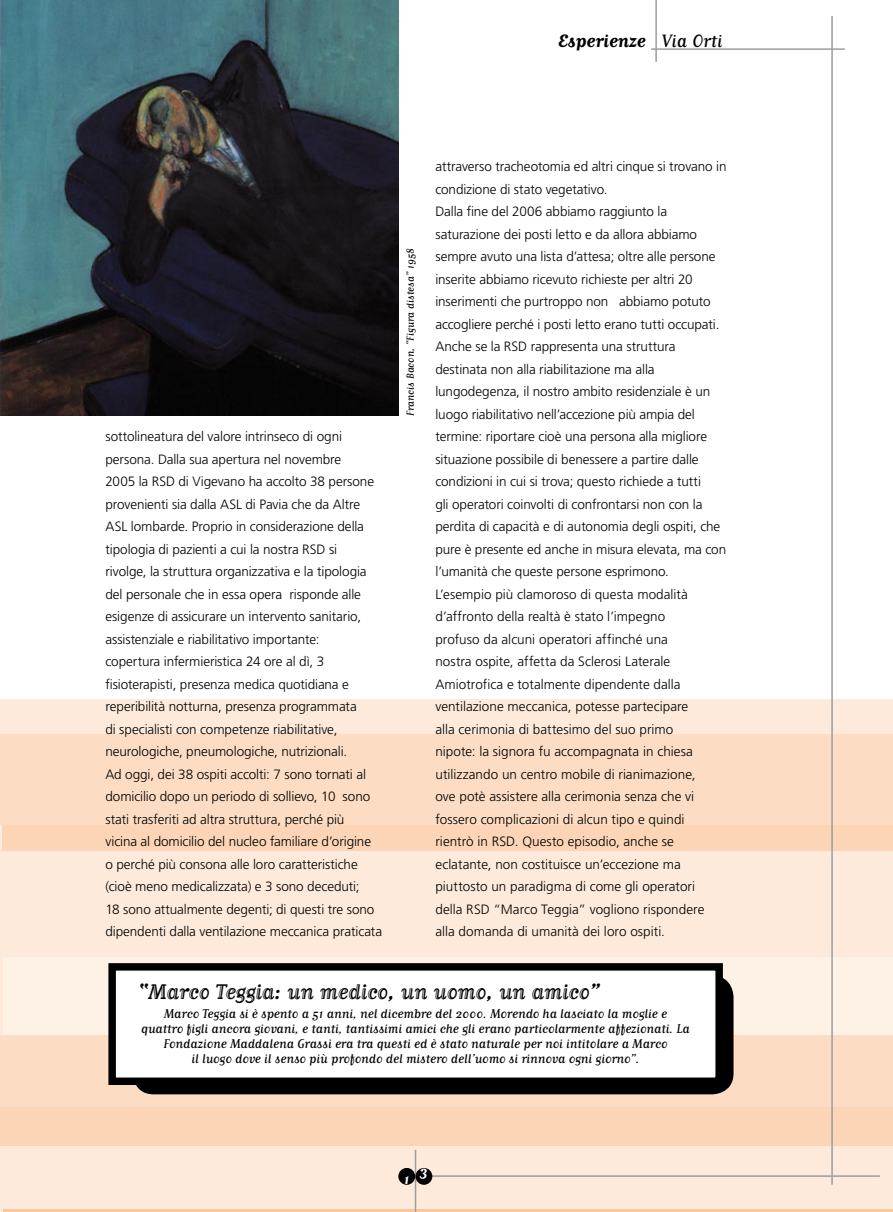
<style>
.page{position:relative;width:893px;height:1212px;background:#fff}
.page>*{position:absolute;margin:0;border:0;box-sizing:border-box;transform-origin:0 0}
.t1{font:24.9px "Matrix Inline Script";letter-spacing:-.005em;color:#000}
.t2{font:700 21px "Matrix Script";color:#000}
.t3{font:700 16.8px "Matrix Script";color:#fff}
.t4{font:14.85px/14.9px "Matrix Script";letter-spacing:-.01em;color:#000;text-align:center}
.t5{font:300 13.5px/22.5px "Frutiger LT Std";letter-spacing:-.005em;color:#000}
.t6{font:12px "Matrix Script";color:#000}
.s1{font-weight:400}
</style>
<div class="page">
<div style="left:0;top:699px;width:893px;height:513px;background:#fdeadb"></div>
<div style="left:3px;top:957px;width:890px;height:94px;background:#fef1e6"></div>
<div style="left:0;top:1035px;width:893px;height:91px;background:#fcdcc2"></div>
<div style="left:0;top:1108px;width:893px;height:38px;background:#fbd5b6"></div>
<hr style="left:3px;top:1209px;width:890px;height:3px;background:#f9c79e">
<div style="left:2px;top:791px;width:891px;height:59px;background:#fbd5b6"></div>
<div style="left:0;top:734px;width:893px;height:91px;background:#fcdcc2"></div>
<hr style="left:417px;top:1175px;width:463px;height:2px;background:#9c9d9f">
<hr style="left:651px;top:48px;width:194px;height:2px;background:#9c9d9f">
<hr style="left:831px;top:16px;width:2px;height:1168px;background:#9c9d9f">
<hr style="left:655px;top:0;width:2px;height:62px;background:#9c9d9f">
<hr style="left:415px;top:1150px;width:1px;height:62px;background:#9c9d9f">
<div style="left:398px;top:1168px;width:17px;height:17px;background:#000;border-radius:50%"></div>
<div style="left:415px;top:1168px;width:17px;height:17px;background:#000;border-radius:50%"></div>
<img style="left:0;top:0;width:399px;height:416px">
<div style="left:133px;top:976px;width:600px;height:118px;background:#000;border-radius:21px"></div>
<div style="left:112px;top:967px;width:607px;height:114px;background:#fff"></div>
<div style="left:108px;top:963px;width:615px;height:122px;border:7px solid #000"></div>
<h2 class="t2" style="left:558px;top:31px;width:166px">Esperienze <span class="s1">Via Orti</span></h2>
<p class="t5" style="left:105px;top:426px;width:278px">sottolineatura del valore intrinseco di ogni persona. Dalla sua apertura nel novembre<br>2005 la RSD di Vigevano ha accolto 38 persone provenienti sia dalla ASL di Pavia che da Altre ASL lombarde. Proprio in considerazione della tipologia di pazienti a cui la nostra RSD si<br>rivolge, la struttura organizzativa e la tipologia del personale che in essa opera risponde alle esigenze di assicurare un intervento sanitario, assistenziale e riabilitativo importante:<br>copertura infermieristica 24 ore al dì, 3 fisioterapisti, presenza medica quotidiana e reperibilità notturna, presenza programmata<br>di specialisti con competenze riabilitative, neurologiche, pneumologiche, nutrizionali.<br>Ad oggi, dei 38 ospiti accolti: 7 sono tornati al domicilio dopo un periodo di sollievo, 10 sono stati trasferiti ad altra struttura, perché più<br>vicina al domicilio del nucleo familiare d’origine<br>o perché più consona alle loro caratteristiche (cioè meno medicalizzata) e 3 sono deceduti;<br>18 sono attualmente degenti; di questi tre sono dipendenti dalla ventilazione meccanica praticata</p>
<p class="t6" style="left:404px;top:416px;width:169px;rotate:-90deg">Francis Bacon, “Figura distesa” 1958</p>
<p class="t5" style="left:435px;top:156px;width:293px">attraverso tracheotomia ed altri cinque si trovano in condizione di stato vegetativo.<br>Dalla fine del 2006 abbiamo raggiunto la saturazione dei posti letto e da allora abbiamo sempre avuto una lista d’attesa; oltre alle persone inserite abbiamo ricevuto richieste per altri 20 inserimenti che purtroppo non abbiamo potuto accogliere perché i posti letto erano tutti occupati.<br>Anche se la RSD rappresenta una struttura destinata non alla riabilitazione ma alla lungodegenza, il nostro ambito residenziale è un luogo riabilitativo nell’accezione più ampia del termine: riportare cioè una persona alla migliore situazione possibile di benessere a partire dalle condizioni in cui si trova; questo richiede a tutti<br>gli operatori coinvolti di confrontarsi non con la perdita di capacità e di autonomia degli ospiti, che pure è presente ed anche in misura elevata, ma con l’umanità che queste persone esprimono.<br>L’esempio più clamoroso di questa modalità d’affronto della realtà è stato l’impegno<br>profuso da alcuni operatori affinché una<br>nostra ospite, affetta da Sclerosi Laterale Amiotrofica e totalmente dipendente dalla ventilazione meccanica, potesse partecipare<br>alla cerimonia di battesimo del suo primo<br>nipote: la signora fu accompagnata in chiesa utilizzando un centro mobile di rianimazione,<br>ove potè assistere alla cerimonia senza che vi fossero complicazioni di alcun tipo e quindi<br>rientrò in RSD. Questo episodio, anche se eclatante, non costituisce un’eccezione ma piuttosto un paradigma di come gli operatori<br>della RSD “Marco Teggia” vogliono rispondere alla domanda di umanità dei loro ospiti.</p>
<h1 class="t1" style="left:138px;top:979px;width:463px">“Marco Teggia: un medico, un uomo, un amico”</h1>
<p class="t4" style="left:141px;top:1006px;width:550px">Marco Teggia si è spento a 51 anni, nel dicembre del 2000. Morendo ha lasciato la moglie e quattro figli ancora giovani, e tanti, tantissimi amici che gli erano particolarmente af-fezionati. La Fondazione Maddalena Grassi era tra questi ed è stato naturale per noi intitolare a Marco<br>il luogo dove il senso più profondo del mistero dell’uomo si rinnova ogni giorno”.</p>
<p class="t3" style="left:404px;top:1166px;width:25px">1 3</p>
</div>
